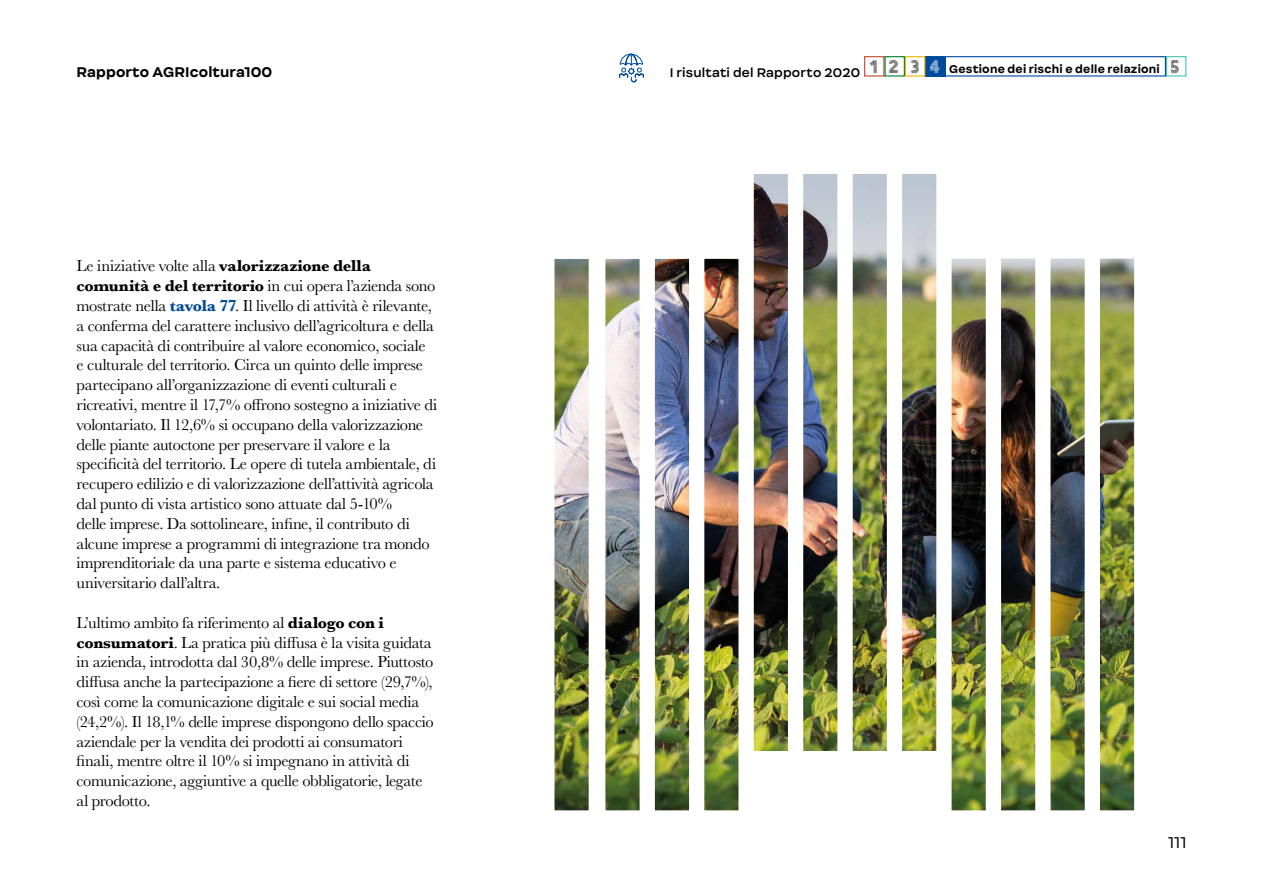
<style>
.page{position:relative;width:1263px;height:893px;background:#fff}
.page>*{position:absolute;margin:0;border:0;box-sizing:border-box;transform-origin:0 0}
.t1{font:18px "Arya Triple";color:#000}
.t2{font:16.5px/19.8px "Baskerville";letter-spacing:-.015em;color:#000}
.t3{font:300 15px "Internacional";color:#000}
.t4{font:700 13.5px "Internacional";letter-spacing:.01em;color:#000}
.t5{font:600 12px "Internacional";letter-spacing:.015em;color:#000}
.t6{font:700 10.8px "Internacional";letter-spacing:.02em;color:#000}
.s1{font-weight:700}
.s2{font-weight:700;color:#004996}
</style>
<div class="page">
<div style="left:864px;top:56px;width:20px;height:21px;border:1px solid #c24729"></div>
<div style="left:945px;top:56px;width:221px;height:21px;border:1px solid #004b9b"></div>
<div style="left:884px;top:56px;width:21px;height:21px;border:1px solid #007d32"></div>
<div style="left:925px;top:56px;width:21px;height:21px;background:#004b9b"></div>
<div style="left:905px;top:56px;width:20px;height:21px;border:1px solid #f0b500"></div>
<div style="left:1166px;top:56px;width:20px;height:21px;border:1px solid #45c2b0"></div>
<svg style="left:619px;top:54px;width:25px;height:28px"></svg>
<img style="left:554px;top:174px;width:580px;height:636px">
<p class="t4" style="left:77px;top:63px;width:197px">Rapporto AGRIcoltura100</p>
<p class="t5" style="left:670px;top:64px;width:272px">I risultati del Rapporto 2020 <sup>1</sup> <sup>2</sup> <sup>3</sup> <sup>4</sup></p>
<p class="t1" style="left:1170px;top:56px;width:12px">5</p>
<p class="t6" style="left:949px;top:62px;width:212px">Gestione dei rischi e delle relazioni</p>
<p class="t2" style="left:77px;top:256px;width:362px">Le iniziative volte alla <span class="s1">valorizzazione della comunità e del territorio</span> in cui opera l’azienda sono mostrate nella <span class="s2">tavola 77</span>. Il livello di attività è rilevante, a conferma del carattere inclusivo dell’agricoltura e della sua capacità di contribuire al valore economico, sociale<br>e culturale del territorio. Circa un quinto delle imprese partecipano all’organizzazione di eventi culturali e ricreativi, mentre il 17,7% offrono sostegno a iniziative di volontariato. Il 12,6% si occupano della valorizzazione delle piante autoctone per preservare il valore e la specificità del territorio. Le opere di tutela ambientale, di recupero edilizio e di valorizzazione dell’attività agricola dal punto di vista artistico sono attuate dal 5-10%<br>delle imprese. Da sottolineare, infine, il contributo di alcune imprese a programmi di integrazione tra mondo imprenditoriale da una parte e sistema educativo e universitario dall’altra.</p>
<p class="t2" style="left:77px;top:613px;width:359px">L’ultimo ambito fa riferimento al <span class="s1">dialogo con i consumatori</span>. La pratica più diffusa è la visita guidata in azienda, introdotta dal 30,8% delle imprese. Piuttosto diffusa anche la partecipazione a fiere di settore (29,7%), così come la comunicazione digitale e sui social media (24,2%). Il 18,1% delle imprese dispongono dello spaccio aziendale per la vendita dei prodotti ai consumatori finali, mentre oltre il 10% si impegnano in attività di comunicazione, aggiuntive a quelle obbligatorie, legate</p>
<p class="t2" style="left:77px;top:791px;width:76px">al prodotto.</p>
<p class="t3" style="left:1168px;top:833px;width:20px">111</p>
</div>
